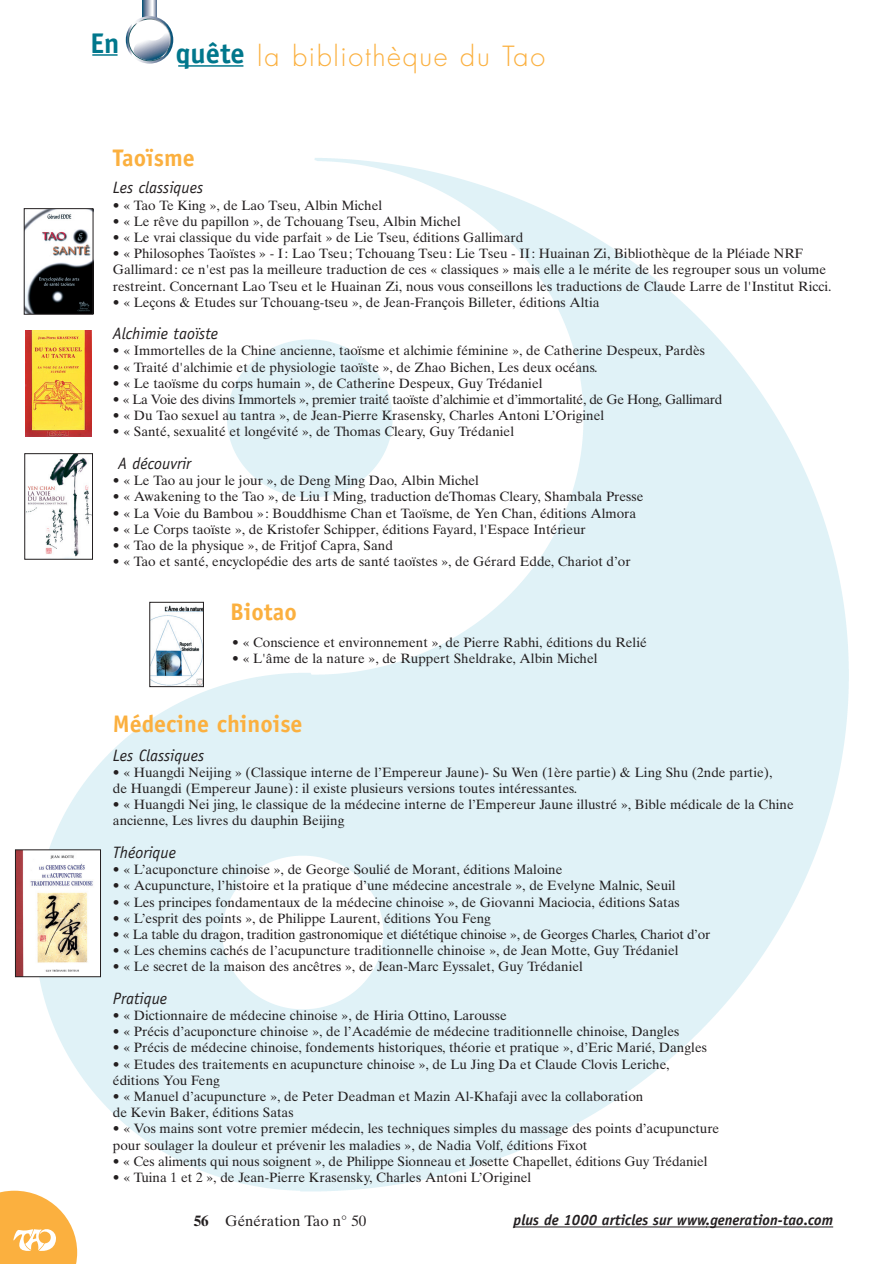
<style>
.page{position:relative;width:894px;height:1264px;background:#fff}
.page>*{position:absolute;margin:0;border:0;box-sizing:border-box;transform-origin:0 0}
.t1{font:700 28.5px "Officina Sans";color:#00778c}
.t2{font:300 27px "Futura";letter-spacing:.06em;color:#fbb03f}
.t3{font:700 24px "Officina Sans";color:#fbb03f}
.t4{font:italic 16.5px "Officina Sans";color:#231f20}
.t5{font:italic 700 15px "Officina Sans";color:#231f20}
.t6{font:15px "Times Ten";color:#231f20}
.t7{font:13.5px/16.2px "Times Ten";color:#231f20}
.t8{font:13.5px "Times Ten";letter-spacing:-.025em;color:#231f20}
.t9{font:13.5px "Times Ten";letter-spacing:-.02em;color:#231f20}
.s1{font-family:"Officina Sans";font-weight:700;font-size:28.5px;color:#00778c}
.s2{font-weight:700}
</style>
<div class="page">
<img style="left:15px;top:37px;width:834px;height:1155px">
<hr style="left:513px;top:1226px;width:194px;height:1px;background:#231f20">
<hr style="left:705px;top:1226px;width:39px;height:1px;background:#231f20">
<hr style="left:744px;top:1226px;width:44px;height:1px;background:#231f20">
<hr style="left:788px;top:1226px;width:45px;height:1px;background:#231f20">
<svg style="left:142px;top:0;width:15px;height:16px"></svg>
<svg style="left:126px;top:16px;width:47px;height:48px"></svg>
<hr style="left:92px;top:54px;width:25px;height:2px;background:#00778c">
<hr style="left:178px;top:65px;width:65px;height:2px;background:#00778c">
<svg style="left:0;top:1190px;width:77px;height:73px"></svg>
<img style="left:17px;top:851px;width:82px;height:123px">
<div style="left:15px;top:849px;width:86px;height:127px;border:1px solid #231f20"></div>
<img style="left:26px;top:455px;width:65px;height:102px">
<div style="left:24px;top:453px;width:69px;height:106px;border:1px solid #231f20"></div>
<svg style="left:25px;top:331px;width:67px;height:106px"></svg>
<img style="left:25px;top:331px;width:66px;height:105px">
<img style="left:151px;top:604px;width:51px;height:81px">
<div style="left:149px;top:602px;width:55px;height:85px;border:1px solid #231f20"></div>
<img style="left:26px;top:210px;width:65px;height:102px">
<div style="left:24px;top:208px;width:69px;height:106px;border:1px solid #231f20"></div>
<h1 class="t1" style="left:90px;top:32px;width:31px">En</h1>
<h2 class="t2" style="left:176px;top:43px;width:371px"><span class="s1">quête</span> la bibliothèque du Tao</h2>
<h3 class="t3" style="left:113px;top:149px;width:83px">Taoïsme</h3>
<p class="t4" style="left:113px;top:181px;width:92px">Les classiques</p>
<p class="t7" style="left:113px;top:198px;width:271px">• « Tao Te King », de Lao Tseu, Albin Michel</p>
<p class="t7" style="left:113px;top:214px;width:349px">• « Le rêve du papillon », de Tchouang Tseu, Albin Michel</p>
<p class="t7" style="left:113px;top:230px;width:412px">• « Le vrai classique du vide parfait » de Lie Tseu, éditions Gallimard</p>
<p class="t7" style="left:113px;top:247px;width:720px">• « Philosophes Taoïstes » - I : Lao Tseu ; Tchouang Tseu : Lie Tseu - II : Huainan Zi, Bibliothèque de la Pléiade NRF<br>Gallimard : ce n'est pas la meilleure traduction de ces « classiques » mais elle a le mérite de les regrouper sous un volume restreint. Concernant Lao Tseu et le Huainan Zi, nous vous conseillons les traductions de Claude Larre de l'Institut Ricci.</p>
<p class="t7" style="left:113px;top:295px;width:488px">• « Leçons &amp; Etudes sur Tchouang-tseu », de Jean-François Billeter, éditions Altia</p>
<p class="t4" style="left:113px;top:327px;width:107px">Alchimie taoïste</p>
<p class="t7" style="left:113px;top:344px;width:593px">• « Immortelles de la Chine ancienne, taoïsme et alchimie féminine », de Catherine Despeux, Pardès</p>
<p class="t7" style="left:113px;top:360px;width:486px">• « Traité d'alchimie et de physiologie taoïste », de Zhao Bichen, Les deux océans.</p>
<p class="t7" style="left:113px;top:376px;width:431px">• « Le taoïsme du corps humain », de Catherine Despeux, Guy Trédaniel</p>
<p class="t8" style="left:113px;top:394px;width:611px">• « La Voie des divins Immortels », premier traité taoïste d’alchimie et d’immortalité, de Ge Hong, Gallimard</p>
<p class="t7" style="left:113px;top:409px;width:493px">• « Du Tao sexuel au tantra », de Jean-Pierre Krasensky, Charles Antoni L’Originel</p>
<p class="t7" style="left:113px;top:425px;width:402px">• « Santé, sexualité et longévité », de Thomas Cleary, Guy Trédaniel</p>
<p class="t4" style="left:118px;top:457px;width:74px">A découvrir</p>
<p class="t7" style="left:113px;top:473px;width:367px">• « Le Tao au jour le jour », de Deng Ming Dao, Albin Michel</p>
<p class="t7" style="left:113px;top:490px;width:532px">• « Awakening to the Tao », de Liu I Ming, traduction deThomas Cleary, Shambala Presse</p>
<p class="t7" style="left:113px;top:506px;width:525px">• « La Voie du Bambou » : Bouddhisme Chan et Taoïsme, de Yen Chan, éditions Almora</p>
<p class="t7" style="left:113px;top:522px;width:474px">• « Le Corps taoïste », de Kristofer Schipper, éditions Fayard, l'Espace Intérieur</p>
<p class="t7" style="left:113px;top:538px;width:281px">• « Tao de la physique », de Fritjof Capra, Sand</p>
<p class="t7" style="left:113px;top:554px;width:519px">• « Tao et santé, encyclopédie des arts de santé taoïstes », de Gérard Edde, Chariot d’or</p>
<h3 class="t3" style="left:230px;top:602px;width:68px">Biotao</h3>
<p class="t7" style="left:232px;top:635px;width:416px">• « Conscience et environnement », de Pierre Rabhi, éditions du Relié</p>
<p class="t7" style="left:232px;top:652px;width:367px">• « L'âme de la nature », de Ruppert Sheldrake, Albin Michel</p>
<h3 class="t3" style="left:113px;top:715px;width:191px">Médecine chinoise</h3>
<p class="t4" style="left:113px;top:748px;width:93px">Les Classiques</p>
<p class="t7" style="left:113px;top:765px;width:661px">• « Huangdi Neijing » (Classique interne de l’Empereur Jaune)- Su Wen (1ère partie) &amp; Ling Shu (2nde partie), de Huangdi (Empereur Jaune) : il existe plusieurs versions toutes intéressantes.</p>
<p class="t7" style="left:113px;top:797px;width:682px">• « Huangdi Nei jing, le classique de la médecine interne de l’Empereur Jaune illustré », Bible médicale de la Chine ancienne, Les livres du dauphin Beijing</p>
<p class="t4" style="left:113px;top:846px;width:65px">Théorique</p>
<p class="t7" style="left:113px;top:862px;width:451px">• « L’acuponcture chinoise », de George Soulié de Morant, éditions Maloine</p>
<p class="t7" style="left:113px;top:878px;width:564px">• « Acupuncture, l’histoire et la pratique d’une médecine ancestrale », de Evelyne Malnic, Seuil</p>
<p class="t7" style="left:113px;top:895px;width:568px">• « Les principes fondamentaux de la médecine chinoise », de Giovanni Maciocia, éditions Satas</p>
<p class="t7" style="left:113px;top:911px;width:379px">• « L’esprit des points », de Philippe Laurent, éditions You Feng</p>
<p class="t9" style="left:113px;top:929px;width:598px">• « La table du dragon, tradition gastronomique et diététique chinoise », de Georges Charles, Chariot d’or</p>
<p class="t7" style="left:113px;top:943px;width:567px">• « Les chemins cachés de l’acupuncture traditionnelle chinoise », de Jean Motte, Guy Trédaniel</p>
<p class="t7" style="left:113px;top:959px;width:471px">• « Le secret de la maison des ancêtres », de Jean-Marc Eyssalet, Guy Trédaniel</p>
<p class="t4" style="left:113px;top:991px;width:56px">Pratique</p>
<p class="t7" style="left:113px;top:1008px;width:395px">• « Dictionnaire de médecine chinoise », de Hiria Ottino, Larousse</p>
<p class="t7" style="left:113px;top:1024px;width:568px">• « Précis d’acuponcture chinoise », de l’Académie de médecine traditionnelle chinoise, Dangles</p>
<p class="t7" style="left:113px;top:1040px;width:595px">• « Précis de médecine chinoise, fondements historiques, théorie et pratique », d’Eric Marié, Dangles</p>
<p class="t7" style="left:113px;top:1057px;width:558px">• « Etudes des traitements en acupuncture chinoise », de Lu Jing Da et Claude Clovis Leriche, éditions You Feng</p>
<p class="t7" style="left:113px;top:1089px;width:532px">• « Manuel d’acupuncture », de Peter Deadman et Mazin Al-Khafaji avec la collaboration de Kevin Baker, éditions Satas</p>
<p class="t7" style="left:113px;top:1121px;width:608px">• « Vos mains sont votre premier médecin, les techniques simples du massage des points d’acupuncture pour soulager la douleur et prévenir les maladies », de Nadia Volf, éditions Fixot</p>
<p class="t7" style="left:113px;top:1154px;width:596px">• « Ces aliments qui nous soignent », de Philippe Sionneau et Josette Chapellet, éditions Guy Trédaniel</p>
<p class="t7" style="left:113px;top:1170px;width:420px">• « Tuina 1 et 2 », de Jean-Pierre Krasensky, Charles Antoni L’Originel</p>
<p class="t6" style="left:194px;top:1214px;width:174px"><span class="s2">56</span> Génération Tao n° 50</p>
<p class="t5" style="left:513px;top:1214px;width:321px">plus de 1000 articles sur www.generation-tao.com</p>
</div>
